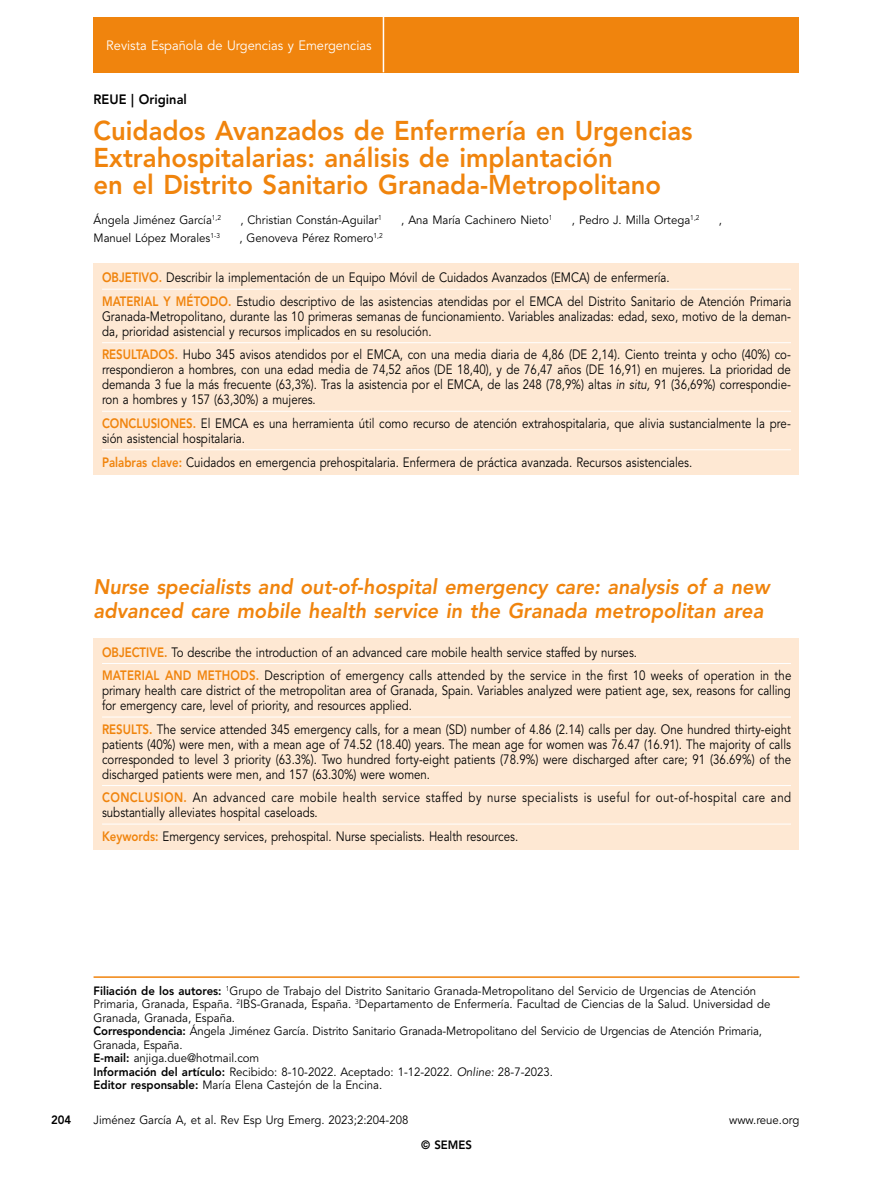
<style>
.page{position:relative;width:893px;height:1191px;background:#fff}
.page>*{position:absolute;margin:0;border:0;box-sizing:border-box;transform-origin:0 0}
.t1{font:800 27px/27px "Avenir LT Std";color:#f0840d;scale:.95 1}
.t2{font:italic 800 21px/24px "Avenir LT Std";color:#f0840d;scale:.95 1}
.t3{font:13.5px/15px "Avenir LT Std";color:#000;scale:.85 1}
.t4{font:13.5px/15px "Avenir LT Std";letter-spacing:.035em;color:#000;scale:.85 1}
.t5{font:13.5px "Avenir LT Std";color:#fff;scale:.95 1}
.t6{font:800 13.5px "Avenir LT Std";color:#000;scale:.95 1}
.t7{font:12px/13.5px "Avenir LT Std";color:#000;scale:.95 1}
.t8{font:800 12px "Avenir LT Std";color:#000;scale:.95 1}
.s1{font-weight:800;color:#f0840d}
.s2{font-style:italic}
.s3{font-weight:800}
</style>
<div class="page">
<hr style="left:94px;top:976px;width:705px;height:1px;background:#f0840d">
<div style="left:94px;top:17px;width:705px;height:55px;background:#f0840d"></div>
<div style="left:94px;top:264px;width:705px;height:211px;background:#fee8d3"></div>
<hr style="left:102px;top:289px;width:689px;height:1px;background:#fff">
<hr style="left:102px;top:342px;width:689px;height:1px;background:#fff">
<hr style="left:102px;top:411px;width:689px;height:1px;background:#fff">
<hr style="left:102px;top:449px;width:689px;height:1px;background:#fff">
<div style="left:94px;top:638px;width:705px;height:211px;background:#fee8d3"></div>
<hr style="left:102px;top:663px;width:689px;height:1px;background:#fff">
<hr style="left:102px;top:716px;width:689px;height:1px;background:#fff">
<hr style="left:102px;top:785px;width:689px;height:1px;background:#fff">
<hr style="left:102px;top:823px;width:689px;height:1px;background:#fff">
<hr style="left:383px;top:17px;width:1px;height:55px;background:#fff">
<p class="t5" style="left:106px;top:37px;width:281px">Revista Española de Urgencias y Emergencias</p>
<p class="t6" style="left:94px;top:91px;width:100px">REUE | Original</p>
<h1 class="t1" style="left:94px;top:117px;width:632px">Cuidados Avanzados de Enfermería en Urgencias<br>Extrahospitalarias: análisis de implantación<br>en el Distrito Sanitario Granada-Metropolitano</h1>
<p class="t7" style="left:94px;top:213px;width:136px">Ángela Jiménez García<sup>1,2</sup></p>
<p class="t7" style="left:240px;top:213px;width:150px">, Christian Constán-Aguilar<sup>1</sup></p>
<p class="t7" style="left:401px;top:213px;width:161px">, Ana María Cachinero Nieto<sup>1</sup></p>
<p class="t7" style="left:572px;top:213px;width:136px">, Pedro J. Milla Ortega<sup>1,2</sup></p>
<p class="t7" style="left:719px;top:213px;width:5px">,</p>
<p class="t7" style="left:94px;top:231px;width:135px">Manuel López Morales<sup>1-3</sup></p>
<p class="t7" style="left:239px;top:231px;width:152px">, Genoveva Pérez Romero<sup>1,2</sup></p>
<p class="t3" style="left:102px;top:266px;width:812px;line-height:23.5px"><span class="s1">OBJETIVO.</span> Describir la implementación de un Equipo Móvil de Cuidados Avanzados (EMCA) de enfermería.<br><span class="s1">MATERIAL Y MÉTODO.</span> Estudio descriptivo de las asistencias atendidas por el EMCA del Distrito Sanitario de Atención Primaria</p>
<p class="t3" style="left:102px;top:309px;width:812px">Granada-Metropolitano, durante las 10 primeras semanas de funcionamiento. Variables analizadas: edad, sexo, motivo de la deman&shy;da, prioridad asistencial y recursos implicados en su resolución.</p>
<p class="t3" style="left:102px;top:348px;width:812px;text-align:justify"><span class="s1">RESULTADOS.</span> Hubo 345 avisos atendidos por el EMCA, con una media diaria de 4,86 (DE 2,14). Ciento treinta y ocho (40%) co&shy;rrespondieron a hombres, con una edad media de 74,52 años (DE 18,40), y de 76,47 años (DE 16,91) en mujeres. La prioridad de demanda 3 fue la más frecuente (63,3%). Tras la asistencia por el EMCA, de las 248 (78,9%) altas <span class="s2">in situ,</span> 91 (36,69%) correspondie&shy;ron a hombres y 157 (63,30%) a mujeres.</p>
<p class="t3" style="left:102px;top:416px;width:812px"><span class="s1">CONCLUSIONES.</span> El EMCA es una herramienta útil como recurso de atención extrahospitalaria, que alivia sustancialmente la pre&shy;sión asistencial hospitalaria.</p>
<p class="t3" style="left:102px;top:455px;width:696px"><span class="s1">Palabras clave:</span> Cuidados en emergencia prehospitalaria. Enfermera de práctica avanzada. Recursos asistenciales.</p>
<h2 class="t2" style="left:94px;top:575px;width:713px">Nurse specialists and out-of-hospital emergency care: analysis of a new advanced care mobile health service in the Granada metropolitan area</h2>
<p class="t3" style="left:102px;top:640px;width:812px;line-height:23.5px"><span class="s1">OBJECTIVE.</span> To describe the introduction of an advanced care mobile health service staffed by nurses.<br><span class="s1">MATERIAL AND METHODS.</span> Description of emergency calls attended by the service in the first 10 weeks of operation in the</p>
<p class="t3" style="left:102px;top:683px;width:812px">primary health care district of the metropolitan area of Granada, Spain. Variables analyzed were patient age, sex, reasons for calling for emergency care, level of priority, and resources applied.</p>
<p class="t3" style="left:102px;top:722px;width:812px;text-align:justify"><span class="s1">RESULTS.</span> The service attended 345 emergency calls, for a mean (SD) number of 4.86 (2.14) calls per day. One hundred thirty-eight patients (40%) were men, with a mean age of 74.52 (18.40) years. The mean age for women was 76.47 (16.91). The majority of calls corresponded to level 3 priority (63.3%). Two hundred forty-eight patients (78.9%) were discharged after care; 91 (36.69%) of the discharged patients were men, and 157 (63.30%) were women.</p>
<p class="t4" style="left:102px;top:790px;width:812px"><span class="s1">CONCLUSION.</span> An advanced care mobile health service staffed by nurse specialists is useful for out-of-hospital care and substantially alleviates hospital caseloads.</p>
<p class="t3" style="left:102px;top:829px;width:491px"><span class="s1">Keywords:</span> Emergency services, prehospital. Nurse specialists. Health resources.</p>
<p class="t7" style="left:94px;top:984px;width:714px"><span class="s3">Filiación de los autores:</span> <sup>1</sup>Grupo de Trabajo del Distrito Sanitario Granada-Metropolitano del Servicio de Urgencias de Atención Primaria, Granada, España. <sup>2</sup>IBS-Granada, España. <sup>3</sup>Departamento de Enfermería. Facultad de Ciencias de la Salud. Universidad de Granada, Granada, España.<br><span class="s3">Correspondencia:</span> Ángela Jiménez García. Distrito Sanitario Granada-Metropolitano del Servicio de Urgencias de Atención Primaria, Granada, España.<br><span class="s3">E-mail:</span> anjiga.due@hotmail.com<br><span class="s3">Información del artículo:</span> Recibido: 8-10-2022. Aceptado: 1-12-2022. <span class="s2">Online:</span> 28-7-2023.<br><span class="s3">Editor responsable:</span> María Elena Castejón de la Encina.</p>
<p class="t8" style="left:51px;top:1112px;width:23px">204</p>
<p class="t7" style="left:94px;top:1113px;width:333px">Jiménez García A, et al. Rev Esp Urg Emerg. 2023;2:204-208</p>
<p class="t7" style="left:729px;top:1113px;width:76px">www.reue.org</p>
<p class="t8" style="left:421px;top:1137px;width:55px">© SEMES</p>
</div>
